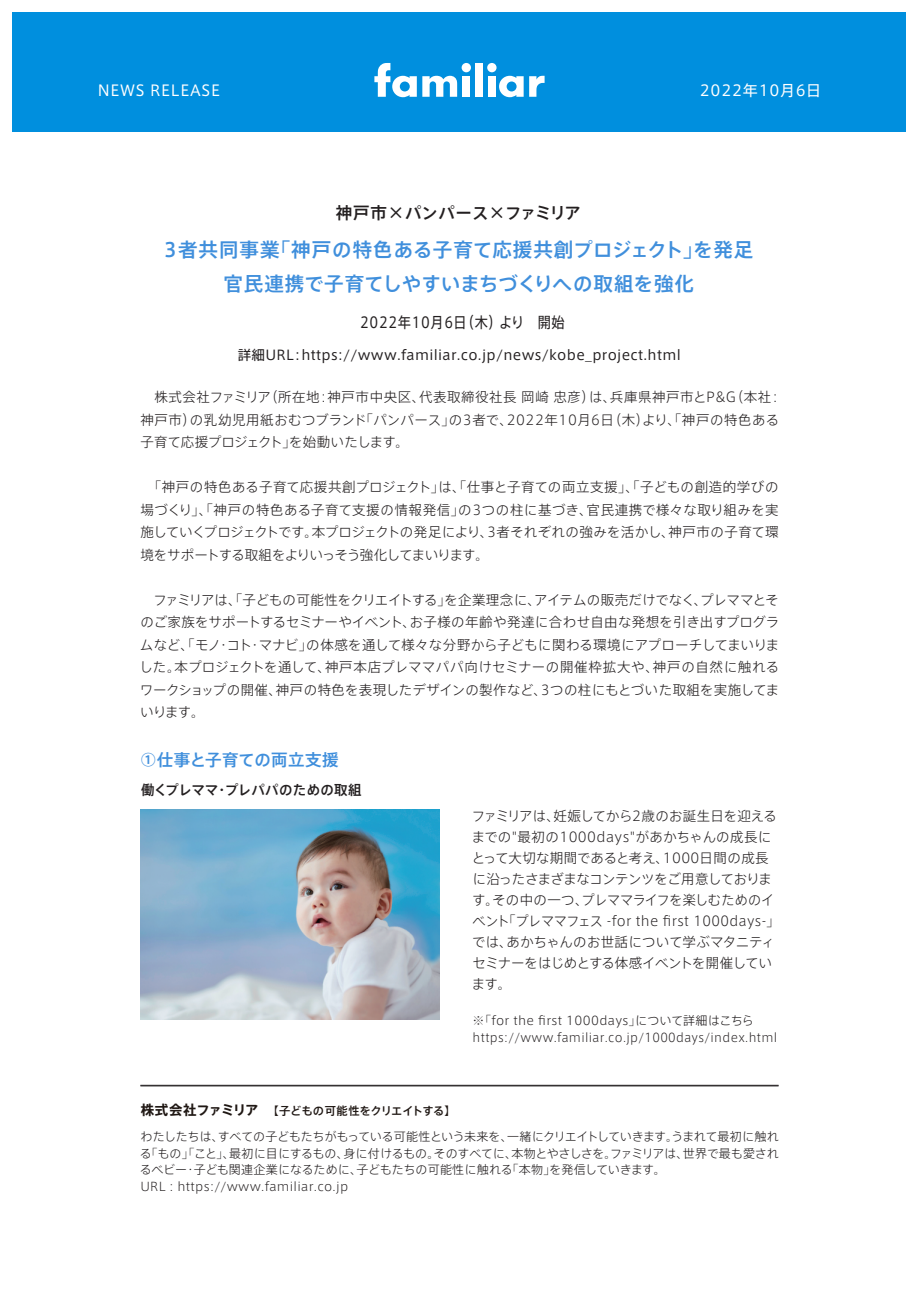
<style>
.page{position:relative;width:919px;height:1289px;background:#fff}
.page>*{position:absolute;margin:0;border:0;box-sizing:border-box;transform-origin:0 0}
.t1{font:500 19.5px/34.5px "Axis Std";letter-spacing:.03em;color:#408fdc;text-align:center}
.t2{font:500 16.5px "Axis Std";letter-spacing:-.005em;color:#231f20}
.t3{font:500 16.5px "Axis Std";letter-spacing:.025em;color:#408fdc}
.t4{font:15px "Axis Std";letter-spacing:.05em;color:#fff}
.t5{font:15px "Axis Std";letter-spacing:.05em;color:#231f20;scale:.88 1}
.t6{font:500 13.65px "Axis Std";letter-spacing:.005em;color:#231f20}
.t7{font:300 13.5px/22.5px "Axis Std";letter-spacing:.01em;color:#231f20;text-align:justify}
.t8{font:300 13.5px/21px "Axis Std";letter-spacing:-.01em;color:#231f20}
.t9{font:300 13.5px/22.5px "Axis Std";letter-spacing:.04em;color:#231f20}
.t10{font:13.5px "Axis Std";letter-spacing:.025em;color:#231f20}
.t11{font:300 12px/16.5px "Axis Std";letter-spacing:-.01em;color:#231f20}
.t12{font:300 12px/16.5px "Axis Std";letter-spacing:.015em;color:#231f20}
.t13{font:500 11.25px "Axis Std";letter-spacing:-.005em;color:#201814}
.s1{font-weight:700;font-size:13.5px}
</style>
<div class="page">
<div style="left:13px;top:13px;width:893px;height:119px;background:#008fde"></div>
<hr style="left:140px;top:1084px;width:638px;height:1px;background:#231f20">
<div style="left:461px;top:63px;width:10px;height:9px;background:#fff;border-radius:50%"></div>
<div style="left:487px;top:63px;width:9px;height:9px;background:#fff;border-radius:50%"></div>
<div style="left:462px;top:76px;width:8px;height:21px;background:#fff"></div>
<div style="left:488px;top:76px;width:7px;height:21px;background:#fff"></div>
<svg style="left:529px;top:76px;width:15px;height:21px"></svg>
<div style="left:475px;top:63px;width:7px;height:34px;background:#fff"></div>
<svg style="left:374px;top:63px;width:83px;height:34px"></svg>
<svg style="left:499px;top:76px;width:24px;height:21px"></svg>
<hr style="left:140px;top:1085px;width:638px;height:1px;background:#231f20">
<img style="left:141px;top:809px;width:298px;height:210px">
<p class="t4" style="left:98px;top:79px;width:124px">NEWS RELEASE</p>
<p class="t4" style="left:699px;top:79px;width:123px">2022年10月6日</p>
<p class="t2" style="left:336px;top:200px;width:247px">神戸市×パンパース×ファミリア</p>
<h1 class="t1" style="left:164px;top:231px;width:591px">3者共同事業「神戸の特色ある子育て応援共創プロジェクト」を発足官民連携で子育てしやすいまちづくりへの取組を強化</h1>
<p class="t5" style="left:360px;top:311px;width:234px">2022年10月6日（木）より　開始</p>
<p class="t10" style="left:238px;top:344px;width:445px">詳細URL：https://www.familiar.co.jp/news/kobe_project.html</p>
<p class="t9" style="left:140px;top:385px;width:643px">　株式会社ファミリア（所在地：神戸市中央区、代表取締役社長 岡崎 忠彦）は、兵庫県神戸市とP&amp;G（本社：神戸市）の乳幼児用紙おむつブランド「パンパース」の3者で、2022年10月6日（木）より、「神戸の特色ある子育て応援プロジェクト」を始動いたします。</p>
<p class="t7" style="left:140px;top:475px;width:639px">　「神戸の特色ある子育て応援共創プロジェクト」は、「仕事と子育ての両立支援」、「子どもの創造的学びの場づくり」、「神戸の特色ある子育て支援の情報発信」の3つの柱に基づき、官民連携で様々な取り組みを実施していくプロジェクトです。本プロジェクトの発足により、3者それぞれの強みを活かし、神戸市の子育て環境をサポートする取組をよりいっそう強化してまいります。</p>
<p class="t7" style="left:139px;top:587px;width:641px">　ファミリアは、「子どもの可能性をクリエイトする」を企業理念に、アイテムの販売だけでなく、プレママとそのご家族をサポートするセミナーやイベント、お子様の年齢や発達に合わせ自由な発想を引き出すプログラムなど、「モノ・コト・マナビ」の体感を通して様々な分野から子どもに関わる環境にアプローチしてまいりました。本プロジェクトを通して、神戸本店プレママパパ向けセミナーの開催枠拡大や、神戸の自然に触れるワークショップの開催、神戸の特色を表現したデザインの製作など、3つの柱にもとづいた取組を実施してまいります。</p>
<p class="t3" style="left:140px;top:747px;width:200px">①仕事と子育ての両立支援</p>
<p class="t6" style="left:141px;top:779px;width:222px">働くプレママ・プレパパのための取組</p>
<p class="t13" style="left:141px;top:1102px;width:316px"><span class="s1">株式会社ファミリア　</span>【子どもの可能性をクリエイトする】</p>
<p class="t8" style="left:472px;top:804px;width:309px">ファミリアは、妊娠してから2歳のお誕生日を迎えるまでの"最初の1000days"があかちゃんの成長にとって大切な期間であると考え、1000日間の成長に沿ったさまざまなコンテンツをご用意しております。その中の一つ、プレママライフを楽しむためのイベント「プレママフェス -for the first 1000days-」では、あかちゃんのお世話について学ぶマタニティセミナーをはじめとする体感イベントを開催しています。</p>
<p class="t12" style="left:472px;top:1011px;width:306px">※「for the first 1000days」について詳細はこちらhttps://www.familiar.co.jp/1000days/index.html</p>
<p class="t11" style="left:140px;top:1127px;width:640px">わたしたちは、すべての子どもたちがもっている可能性という未来を、一緒にクリエイトしていきます。うまれて最初に触れる「もの」「こと」、最初に目にするもの、身に付けるもの。そのすべてに、本物とやさしさを。ファミリアは、世界で最も愛されるベビー・子ども関連企業になるために、子どもたちの可能性に触れる「本物」を発信していきます。<br>URL : https://www.familiar.co.jp</p>
</div>
